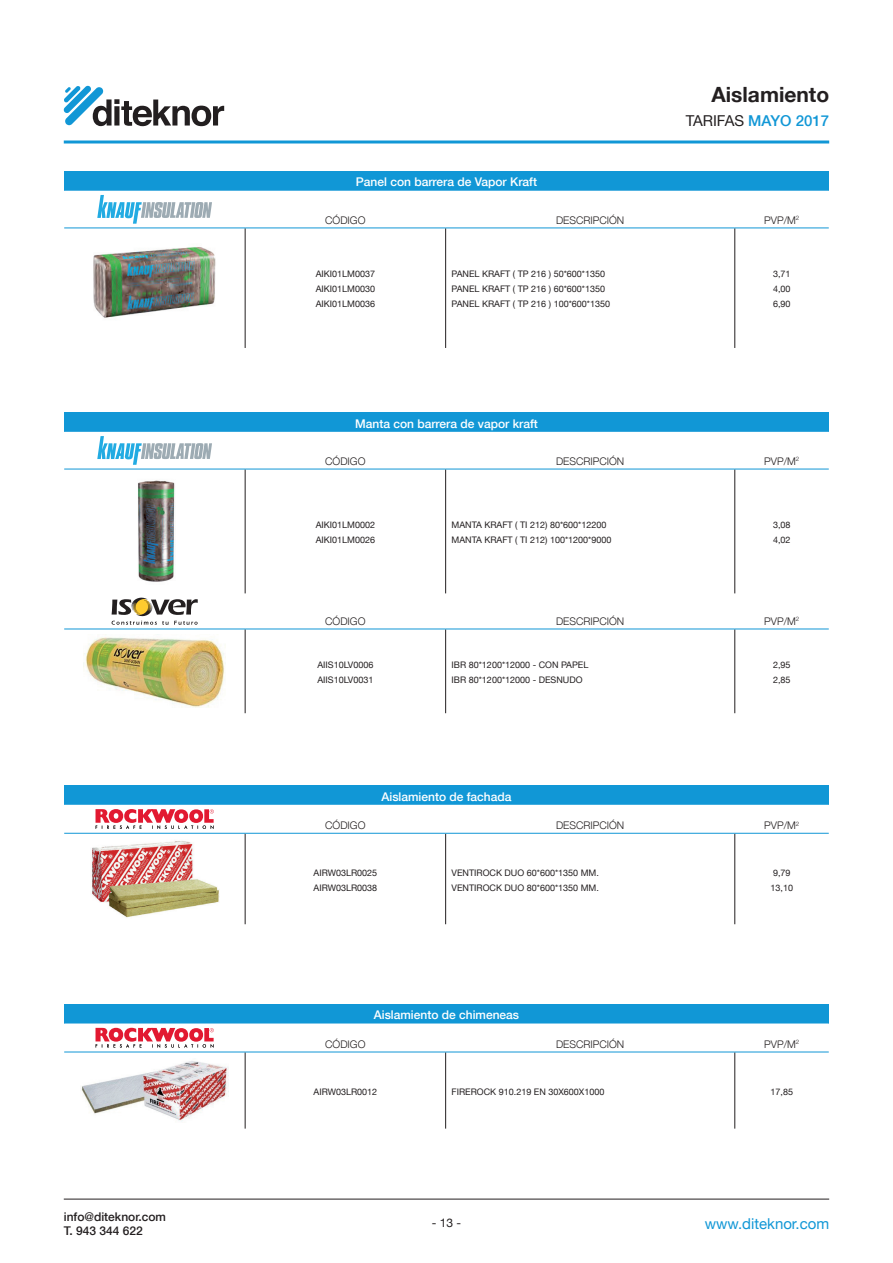
<style>
.page{position:relative;width:893px;height:1263px;background:#fff}
.page>*{position:absolute;margin:0;border:0;box-sizing:border-box;transform-origin:0 0}
.t1{font:700 21px "Helvetica Neue";color:#231f20}
.t2{font:15px "Helvetica Neue";color:#1197d6}
.t3{font:500 15px "Helvetica Neue";color:#1197d6}
.t4{font:500 12px "Helvetica Neue";color:#fff}
.t5{font:500 12px/14.4px "Helvetica Neue";color:#231f20}
.t6{font:12px "Helvetica Neue";color:#231f20}
.t7{font:300 10.5px "Helvetica Neue";color:#231f20}
.t8{font:9px/15px "Helvetica Neue";color:#231f20}
.s1{font-weight:400;color:#231f20}
</style>
<div class="page">
<hr style="left:64px;top:1199px;width:765px;height:1px;background:#231f20">
<hr style="left:64px;top:140px;width:765px;height:3px;background:#1197d6">
<svg style="left:63px;top:86px;width:161px;height:40px"></svg>
<div style="left:64px;top:785px;width:765px;height:20px;background:#1197d6"></div>
<hr style="left:245px;top:834px;width:1px;height:90px;background:#231f20">
<hr style="left:445px;top:834px;width:1px;height:90px;background:#231f20">
<hr style="left:734px;top:834px;width:1px;height:90px;background:#231f20">
<hr style="left:64px;top:833px;width:181px;height:1px;background:#1197d6">
<hr style="left:245px;top:833px;width:201px;height:1px;background:#1197d6">
<hr style="left:446px;top:833px;width:289px;height:1px;background:#1197d6">
<hr style="left:735px;top:833px;width:94px;height:1px;background:#1197d6">
<svg style="left:64px;top:809px;width:765px;height:24px"></svg>
<img style="left:92px;top:841px;width:127px;height:77px">
<div style="left:64px;top:1003px;width:765px;height:20px;background:#1197d6"></div>
<svg style="left:64px;top:1023px;width:765px;height:105px"></svg>
<img style="left:81px;top:1058px;width:148px;height:64px">
<div style="left:64px;top:412px;width:765px;height:20px;background:#1197d6"></div>
<svg style="left:245px;top:470px;width:584px;height:243px"></svg>
<hr style="left:245px;top:469px;width:1px;height:124px;background:#231f20">
<hr style="left:445px;top:469px;width:1px;height:124px;background:#231f20">
<hr style="left:734px;top:469px;width:1px;height:124px;background:#231f20">
<hr style="left:245px;top:629px;width:1px;height:84px;background:#231f20">
<hr style="left:445px;top:629px;width:1px;height:84px;background:#231f20">
<hr style="left:734px;top:629px;width:1px;height:84px;background:#231f20">
<hr style="left:245px;top:469px;width:201px;height:1px;background:#1197d6">
<hr style="left:446px;top:469px;width:289px;height:1px;background:#1197d6">
<hr style="left:735px;top:469px;width:94px;height:1px;background:#1197d6">
<hr style="left:245px;top:629px;width:201px;height:1px;background:#1197d6">
<hr style="left:446px;top:629px;width:289px;height:1px;background:#1197d6">
<hr style="left:735px;top:629px;width:94px;height:1px;background:#1197d6">
<svg style="left:64px;top:436px;width:181px;height:277px"></svg>
<img style="left:84px;top:635px;width:141px;height:72px">
<div style="left:64px;top:171px;width:765px;height:20px;background:#1197d6"></div>
<hr style="left:245px;top:228px;width:1px;height:120px;background:#231f20">
<hr style="left:445px;top:228px;width:1px;height:120px;background:#231f20">
<hr style="left:734px;top:228px;width:1px;height:120px;background:#231f20">
<hr style="left:64px;top:228px;width:181px;height:1px;background:#1197d6">
<hr style="left:245px;top:228px;width:201px;height:1px;background:#1197d6">
<hr style="left:446px;top:228px;width:289px;height:1px;background:#1197d6">
<hr style="left:735px;top:228px;width:94px;height:1px;background:#1197d6">
<svg style="left:64px;top:195px;width:765px;height:33px"></svg>
<img style="left:93px;top:247px;width:123px;height:71px">
<h3 class="t5" style="left:64px;top:1209px;width:104px">info@diteknor.com<br>T. 943 344 622</h3>
<h1 class="t1" style="left:711px;top:76px;width:119px">Aislamiento</h1>
<h2 class="t3" style="left:686px;top:109px;width:145px"><span class="s1">TARIFAS</span> MAYO 2017</h2>
<h3 class="t4" style="left:356px;top:173px;width:183px">Panel con barrera de Vapor Kraft</h3>
<p class="t7" style="left:325px;top:211px;width:42px">CÓDIGO</p>
<p class="t7" style="left:556px;top:211px;width:70px">DESCRIPCIÓN</p>
<p class="t7" style="left:764px;top:211px;width:37px">PVP/M<sup>2</sup></p>
<p class="t8" style="left:316px;top:266px;width:61px;text-align:justify">AIKI01LM0037<br>AIKI01LM0030<br>AIKI01LM0036</p>
<p class="t8" style="left:452px;top:266px;width:160px">PANEL KRAFT ( TP 216 ) 50*600*1350<br>PANEL KRAFT ( TP 216 ) 60*600*1350<br>PANEL KRAFT ( TP 216 ) 100*600*1350</p>
<p class="t8" style="left:773px;top:266px;width:19px;text-align:justify">3,71<br>4,00<br>6,90</p>
<h3 class="t4" style="left:355px;top:414px;width:184px">Manta con barrera de vapor kraft</h3>
<p class="t7" style="left:325px;top:453px;width:42px">CÓDIGO</p>
<p class="t7" style="left:556px;top:453px;width:70px">DESCRIPCIÓN</p>
<p class="t7" style="left:764px;top:453px;width:37px">PVP/M<sup>2</sup></p>
<p class="t8" style="left:316px;top:517px;width:61px">AIKI01LM0002<br>AIKI01LM0026</p>
<p class="t8" style="left:452px;top:517px;width:161px">MANTA KRAFT ( TI 212) 80*600*12200<br>MANTA KRAFT ( TI 212) 100*1200*9000</p>
<p class="t8" style="left:773px;top:517px;width:19px">3,08<br>4,02</p>
<p class="t7" style="left:325px;top:612px;width:42px">CÓDIGO</p>
<p class="t7" style="left:556px;top:612px;width:70px">DESCRIPCIÓN</p>
<p class="t7" style="left:764px;top:612px;width:37px">PVP/M<sup>2</sup></p>
<p class="t8" style="left:317px;top:656px;width:58px">AIIS10LV0006<br>AIIS10LV0031</p>
<p class="t8" style="left:452px;top:656px;width:138px">IBR 80*1200*12000 - CON PAPEL<br>IBR 80*1200*12000 - DESNUDO</p>
<p class="t8" style="left:773px;top:656px;width:19px">2,95<br>2,85</p>
<h3 class="t4" style="left:381px;top:787px;width:132px">Aislamiento de fachada</h3>
<p class="t7" style="left:325px;top:817px;width:42px">CÓDIGO</p>
<p class="t7" style="left:556px;top:817px;width:70px">DESCRIPCIÓN</p>
<p class="t7" style="left:764px;top:817px;width:37px">PVP/M<sup>2</sup></p>
<p class="t8" style="left:314px;top:864px;width:65px">AIRW03LR0025<br>AIRW03LR0038</p>
<p class="t8" style="left:452px;top:864px;width:149px">VENTIROCK DUO 60*600*1350 MM.<br>VENTIROCK DUO 80*600*1350 MM.</p>
<p class="t8" style="left:770px;top:864px;width:24px">9,79<br>13,10</p>
<h3 class="t4" style="left:374px;top:1005px;width:147px">Aislamiento de chimeneas</h3>
<p class="t7" style="left:325px;top:1035px;width:42px">CÓDIGO</p>
<p class="t7" style="left:556px;top:1035px;width:70px">DESCRIPCIÓN</p>
<p class="t7" style="left:764px;top:1035px;width:37px">PVP/M<sup>2</sup></p>
<p class="t8" style="left:314px;top:1083px;width:65px">AIRW03LR0012</p>
<p class="t8" style="left:452px;top:1083px;width:154px">FIREROCK 910.219 EN 30X600X1000</p>
<p class="t8" style="left:770px;top:1083px;width:24px">17,85</p>
<h3 class="t6" style="left:432px;top:1213px;width:31px">- 13 -</h3>
<h2 class="t2" style="left:705px;top:1211px;width:126px">www.diteknor.com</h2>
</div>
